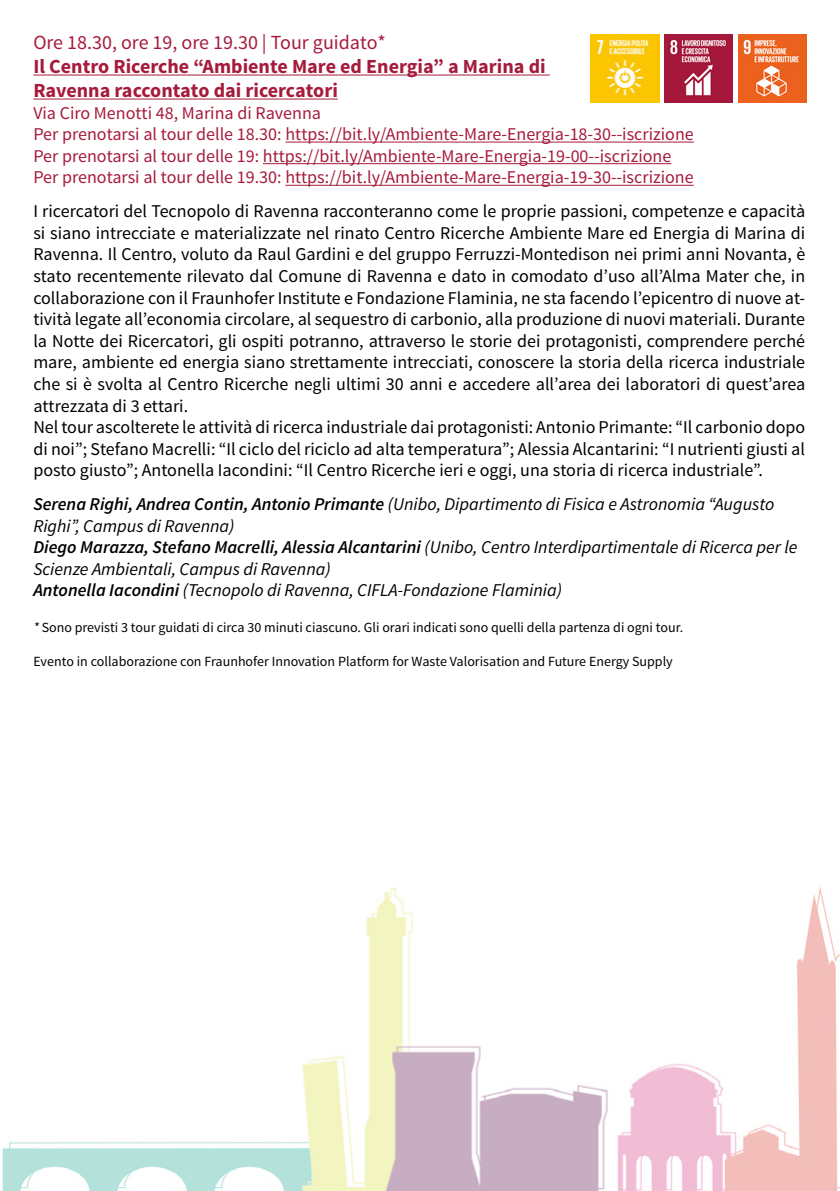
<style>
.page{position:relative;width:840px;height:1191px;background:#fff}
.page>*{position:absolute;margin:0;border:0;box-sizing:border-box;transform-origin:0 0}
.t1{font:700 20px/24px "Source Sans Pro";color:#a61b3c}
.t2{font:20px "Source Sans Pro";color:#a61b3c}
.t3{font:18px/21.6px "Source Sans Pro";color:#000}
.t4{font:italic 18px/21.6px "Source Sans Pro";color:#000}
.t5{font:18px/21.6px "Source Sans Pro";color:#a61b3c}
.t6{font:14px "Source Sans Pro";color:#000}
.s1{font-weight:600}
.s2{font-style:italic}
</style>
<div class="page">
<img style="left:2px;top:887px;width:837px;height:304px">
<hr style="left:839px;top:1px;width:1px;height:131px;background:#1d235c">
<hr style="left:33px;top:75px;width:516px;height:1px;background:#a61b3c">
<hr style="left:33px;top:99px;width:305px;height:1px;background:#a61b3c">
<hr style="left:285px;top:142px;width:408px;height:1px;background:#a61b3c">
<hr style="left:263px;top:163px;width:408px;height:1px;background:#a61b3c">
<hr style="left:285px;top:185px;width:408px;height:1px;background:#a61b3c">
<img style="left:590px;top:34px;width:68px;height:68px">
<img style="left:738px;top:34px;width:68px;height:68px">
<img style="left:664px;top:34px;width:68px;height:68px">
<p class="t2" style="left:33px;top:30px;width:354px">Ore 18.30, ore 19, ore 19.30 | Tour guidato*</p>
<p class="t1" style="left:33px;top:55px;width:513px">Il Centro Ricerche “Ambiente Mare ed Energia” a Marina di<br>Ravenna raccontato dai ricercatori</p>
<p class="t5" style="left:33px;top:102px;width:661px">Via Ciro Menotti 48, Marina di Ravenna<br>Per prenotarsi al tour delle 18.30: https://bit.ly/Ambiente-Mare-Energia-18-30--iscrizione Per prenotarsi al tour delle 19: https://bit.ly/Ambiente-Mare-Energia-19-00--iscrizione Per prenotarsi al tour delle 19.30: https://bit.ly/Ambiente-Mare-Energia-19-30--iscrizione</p>
<p class="t3" style="left:33px;top:201px;width:773px">I ricercatori del Tecnopolo di Ravenna racconteranno come le proprie passioni, competenze e capacità si siano intrecciate e materializzate nel rinato Centro Ricerche Ambiente Mare ed Energia di Marina di Ravenna. Il Centro, voluto da Raul Gardini e del gruppo Ferruzzi-Montedison nei primi anni Novanta, è stato recentemente rilevato dal Comune di Ravenna e dato in comodato d’uso all’Alma Mater che, in collaborazione con il Fraunhofer Institute e Fondazione Flaminia, ne sta facendo l’epicentro di nuove at&shy;tività legate all’economia circolare, al sequestro di carbonio, alla produzione di nuovi materiali. Durante la Notte dei Ricercatori, gli ospiti potranno, attraverso le storie dei protagonisti, comprendere perché mare, ambiente ed energia siano strettamente intrecciati, conoscere la storia della ricerca industriale che si è svolta al Centro Ricerche negli ultimi 30 anni e accedere all’area dei laboratori di quest’area attrezzata di 3 ettari.<br>Nel tour ascolterete le attività di ricerca industriale dai protagonisti: Antonio Primante: “Il carbonio dopo di noi”; Stefano Macrelli: “Il ciclo del riciclo ad alta temperatura”; Alessia Alcantarini: “I nutrienti giusti al posto giusto”; Antonella Iacondini: “Il Centro Ricerche ieri e oggi, una storia di ricerca industriale”.</p>
<p class="t4" style="left:33px;top:493px;width:765px"><span class="s1">Serena Righi, Andrea Contin, Antonio Primante</span> (Unibo, Dipartimento di Fisica e Astronomia “Augusto Righi”, Campus di Ravenna)<br><span class="s1">Diego Marazza, Stefano Macrelli, Alessia Alcantarini</span> (Unibo, Centro Interdipartimentale di Ricerca per le Scienze Ambientali, Campus di Ravenna)<br><span class="s1">Antonella Iacondini</span> (Tecnopolo di Ravenna, CIFLA-Fondazione Flaminia)</p>
<p class="t6" style="left:33px;top:619px;width:651px"><span class="s2">*</span> Sono previsti 3 tour guidati di circa 30 minuti ciascuno. Gli orari indicati sono quelli della partenza di ogni tour.</p>
<p class="t6" style="left:33px;top:652px;width:640px">Evento in collaborazione con Fraunhofer Innovation Platform for Waste Valorisation and Future Energy Supply</p>
</div>
